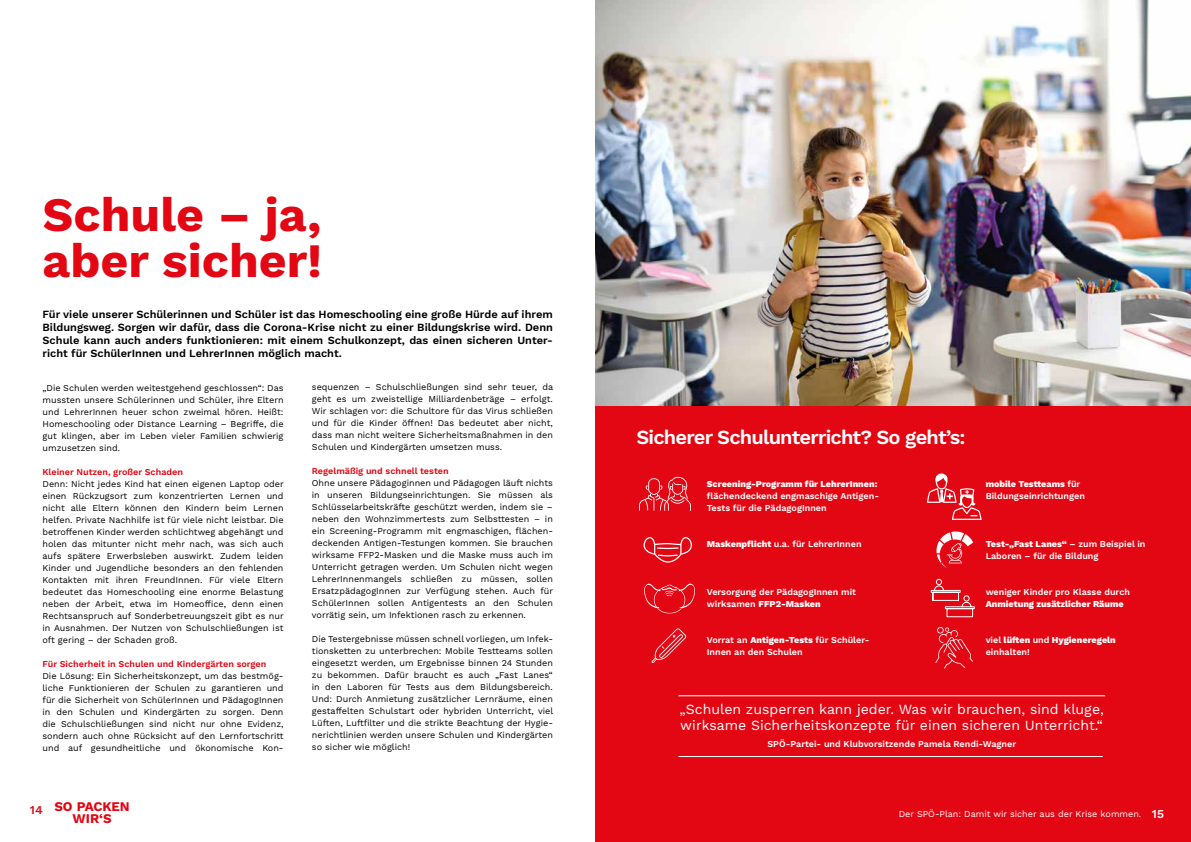
<style>
.page{position:relative;width:1191px;height:842px;background:#fff}
.page>*{position:absolute;margin:0;border:0;box-sizing:border-box;transform-origin:0 0}
.t1{font:700 48px/46px "Work Sans";color:#e30613}
.t2{font:600 20px "Work Sans";letter-spacing:-.04em;color:#fff}
.t3{font:14px/16.8px "Work Sans";color:#fff}
.t4{font:700 13.3px/12px "Work Sans";color:#e30613;text-align:center}
.t5{font:600 12px "Work Sans";color:#e30613}
.t6{font:600 12px "Work Sans";color:#fff}
.t7{font:600 11px/13px "Work Sans";color:#000;text-align:justify}
.t8{font:9px/12px "Work Sans";color:#000;text-align:justify}
.t9{font:600 9px/12px "Work Sans";color:#fff}
.t10{font:600 9px "Work Sans";color:#e30613}
.t11{font:800 9px/12px "Work Sans";color:#fff}
.t12{font:9px "Work Sans";color:#fff}
.s1{font-weight:800}
.s2{font-weight:600}
</style>
<div class="page">
<div style="left:595px;top:405px;width:596px;height:437px;background:#e30613"></div>
<img style="left:595px;top:0;width:596px;height:405px">
<svg style="left:651px;top:628px;width:35px;height:35px"></svg>
<svg style="left:643px;top:537px;width:49px;height:26px"></svg>
<svg style="left:935px;top:627px;width:38px;height:41px"></svg>
<svg style="left:930px;top:578px;width:45px;height:40px"></svg>
<svg style="left:639px;top:476px;width:52px;height:35px"></svg>
<hr style="left:678px;top:695px;width:427px;height:1px;background:#fff">
<hr style="left:678px;top:756px;width:424px;height:1px;background:#fff">
<svg style="left:644px;top:583px;width:51px;height:30px"></svg>
<svg style="left:936px;top:531px;width:37px;height:37px"></svg>
<svg style="left:927px;top:473px;width:54px;height:47px"></svg>
<h1 class="t1" style="left:43px;top:194px;width:281px">Schule – ja, aber sicher!</h1>
<p class="t7" style="left:43px;top:308px;width:512px">Für viele unserer Schülerinnen und Schüler ist das Homeschooling eine große Hürde auf ihrem Bildungsweg. Sorgen wir dafür, dass die Corona-Krise nicht zu einer Bildungskrise wird. Denn Schule kann auch anders funktionieren: mit einem Schulkonzept, das einen sicheren Unter&shy;richt für SchülerInnen und LehrerInnen möglich macht.</p>
<p class="t8" style="left:43px;top:382px;width:242px">„Die Schulen werden weitestgehend geschlossen“: Das mussten unsere Schülerinnen und Schüler, ihre Eltern und LehrerInnen heuer schon zweimal hören. Heißt:<br>Homeschooling oder Distance Learning – Begriffe, die gut klingen, aber im Leben vieler Familien schwierig umzusetzen sind.</p>
<p class="t10" style="left:43px;top:466px;width:142px">Kleiner Nutzen, großer Schaden</p>
<p class="t8" style="left:43px;top:478px;width:243px">Denn: Nicht jedes Kind hat einen eigenen Laptop oder einen Rückzugsort zum konzentrierten Lernen und nicht alle Eltern können den Kindern beim Lernen helfen. Private Nachhilfe ist für viele nicht leistbar. Die betroffenen Kinder werden schlichtweg abgehängt und holen das mitunter nicht mehr nach, was sich auch aufs spätere Erwerbsleben auswirkt. Zudem leiden Kinder und Jugendliche besonders an den fehlenden Kontakten mit ihren FreundInnen. Für viele Eltern bedeutet das Homeschooling eine enorme Belastung neben der Arbeit, etwa im Homeoffice, denn einen Rechtsanspruch auf Sonderbetreuungszeit gibt es nur in Ausnahmen. Der Nutzen von Schulschließungen ist oft gering – der Schaden groß.</p>
<p class="t10" style="left:43px;top:658px;width:225px">Für Sicherheit in Schulen und Kindergärten sorgen</p>
<p class="t8" style="left:43px;top:670px;width:242px">Die Lösung: Ein Sicherheitskonzept, um das bestmög&shy;liche Funktionieren der Schulen zu garantieren und für die Sicherheit von SchülerInnen und PädagogInnen in den Schulen und Kindergärten zu sorgen. Denn die Schulschließungen sind nicht nur ohne Evidenz, sondern auch ohne Rücksicht auf den Lernfortschritt und auf gesundheitliche und ökonomische Kon-</p>
<p class="t8" style="left:312px;top:382px;width:243px">sequenzen – Schulschließungen sind sehr teuer, da geht es um zweistellige Milliardenbeträge – erfolgt.<br>Wir schlagen vor: die Schultore für das Virus schließen und für die Kinder öffnen! Das bedeutet aber nicht, dass man nicht weitere Sicherheitsmaßnahmen in den Schulen und Kindergärten umsetzen muss.</p>
<p class="t10" style="left:312px;top:466px;width:138px">Regelmäßig und schnell testen</p>
<p class="t8" style="left:312px;top:478px;width:243px">Ohne unsere Pädagoginnen und Pädagogen läuft nichts in unseren Bildungseinrichtungen. Sie müssen als Schlüsselarbeitskräfte geschützt werden, indem sie – neben den Wohnzimmertests zum Selbsttesten – in ein Screening-Programm mit engmaschigen, flächen&shy;deckenden Antigen-Testungen kommen. Sie brauchen wirksame FFP2-Masken und die Maske muss auch im Unterricht getragen werden. Um Schulen nicht wegen LehrerInnenmangels schließen zu müssen, sollen ErsatzpädagogInnen zur Verfügung stehen. Auch für SchülerInnen sollen Antigentests an den Schulen vorrätig sein, um Infektionen rasch zu erkennen.</p>
<p class="t8" style="left:312px;top:634px;width:243px">Die Testergebnisse müssen schnell vorliegen, um Infek&shy;tionsketten zu unterbrechen: Mobile Testteams sollen eingesetzt werden, um Ergebnisse binnen 24 Stunden zu bekommen. Dafür braucht es auch „Fast Lanes“ in den Laboren für Tests aus dem Bildungsbereich.<br>Und: Durch Anmietung zusätzlicher Lernräume, einen gestaffelten Schulstart oder hybriden Unterricht, viel Lüften, Luftfilter und die strikte Beachtung der Hygie&shy;nerichtlinien werden unsere Schulen und Kindergärten so sicher wie möglich!</p>
<h3 class="t5" style="left:30px;top:803px;width:14px">14</h3>
<h3 class="t4" style="left:54px;top:801px;width:77px">SO PACKEN<br>WIR‘S</h3>
<h2 class="t2" style="left:636px;top:425px;width:330px">Sicherer Schulunterricht? So geht’s:</h2>
<p class="t11" style="left:707px;top:478px;width:172px">Screening-Programm für LehrerInnen:</p>
<p class="t9" style="left:707px;top:490px;width:174px">flächendeckend engmaschige Antigen-<br>Tests für die PädagogInnen</p>
<p class="t9" style="left:707px;top:538px;width:156px"><span class="s1">Maskenpflicht</span> u.a. für LehrerInnen</p>
<p class="t9" style="left:707px;top:586px;width:151px">Versorgung der PädagogInnen mit wirksamen <span class="s1">FFP2-Masken</span></p>
<p class="t9" style="left:707px;top:634px;width:163px">Vorrat an <span class="s1">Antigen-Tests</span> für Schüler-<br>Innen an den Schulen</p>
<p class="t9" style="left:985px;top:478px;width:101px"><span class="s1">mobile Testteams</span> für<br>Bildungseinrichtungen</p>
<p class="t9" style="left:985px;top:538px;width:161px"><span class="s1">Test-„Fast Lanes“</span> – zum Beispiel in<br>Laboren – für die Bildung</p>
<p class="t9" style="left:985px;top:586px;width:146px">weniger Kinder pro Klasse durch</p>
<p class="t11" style="left:985px;top:598px;width:140px">Anmietung zusätzlicher Räume</p>
<p class="t11" style="left:985px;top:634px;width:132px"><span class="s2">viel</span> lüften <span class="s2">und</span> Hygieneregeln <span class="s2">einhalten!</span></p>
<h3 class="t3" style="left:679px;top:701px;width:426px">„Schulen zusperren kann jeder. Was wir brauchen, sind kluge, wirksame Sicherheitskonzepte für einen sicheren Unterricht.“</h3>
<p class="t9" style="left:767px;top:738px;width:250px">SPÖ-Partei- und Klubvorsitzende Pamela Rendi-Wagner</p>
<p class="t12" style="left:898px;top:808px;width:244px">Der SPÖ-Plan: Damit wir sicher aus der Krise kommen.</p>
<h3 class="t6" style="left:1151px;top:807px;width:14px">15</h3>
</div>
